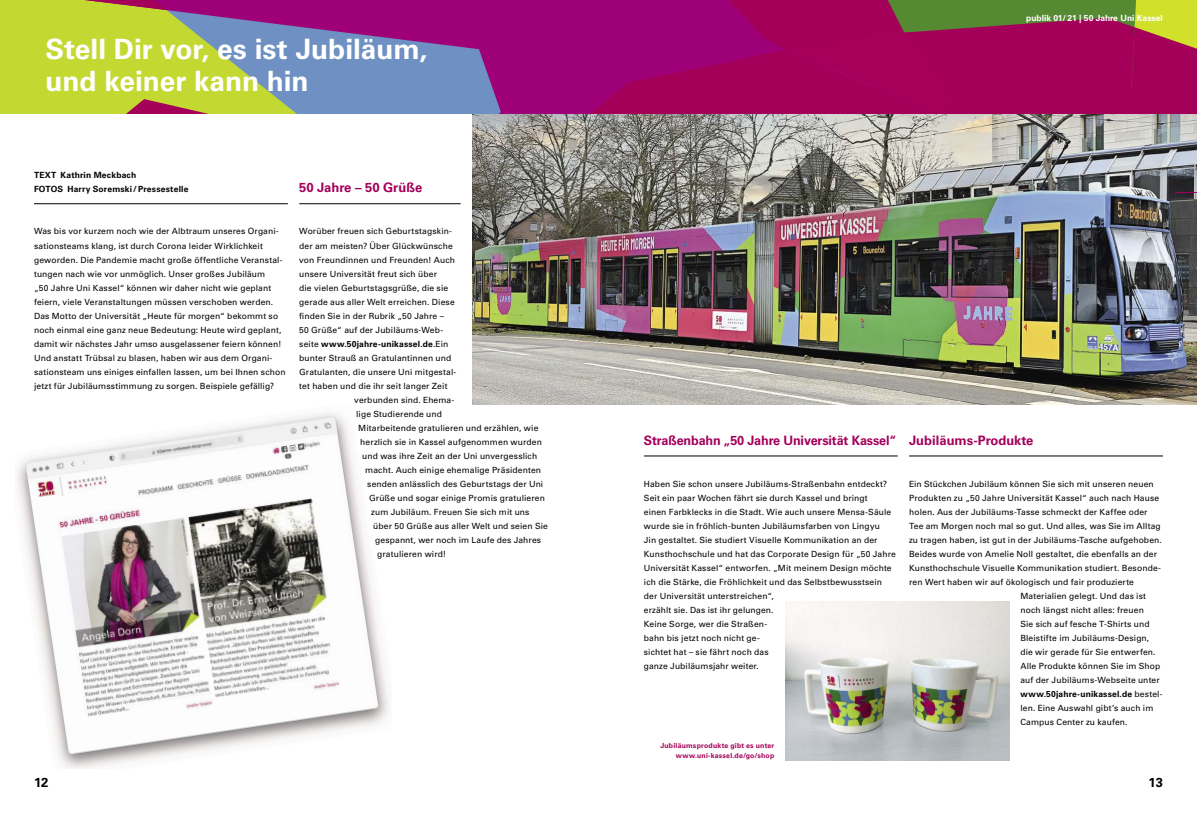
<style>
.page{position:relative;width:1197px;height:820px;background:#fff}
.page>*{position:absolute;margin:0;border:0;box-sizing:border-box;transform-origin:0 0}
.t1{font:700 28px/32px "Univers LT";color:#fff}
.t2{font:700 13px "Univers LT";letter-spacing:-.01em;color:#a4005a}
.t3{font:700 13px "Univers LT";color:#000}
.t4{font:8.5px/14px "Univers LT";letter-spacing:.015em;color:#000}
.t5{font:700 8.5px/14px "Univers LT";letter-spacing:.02em;color:#000}
.t6{font:700 8.5px "Univers LT";color:#fff}
.t7{font:700 7px/10px "Univers LT";letter-spacing:.025em;color:#a4005a;text-align:right}
.s1{font-weight:400}
</style>
<div class="page">
<hr style="left:34px;top:203px;width:254px;height:1px;background:#000">
<hr style="left:299px;top:203px;width:161px;height:1px;background:#000">
<img style="left:472px;top:114px;width:724px;height:290px">
<img style="left:17px;top:413px;width:372px;height:355px">
<svg style="left:297px;top:0;width:293px;height:114px;background:#883e98"></svg>
<svg style="left:0;top:0;width:297px;height:114px;background:#b1b64f"></svg>
<svg style="left:590px;top:0;width:606px;height:114px;background:#9d1359"></svg>
<hr style="left:643px;top:455px;width:254px;height:1px;background:#000">
<hr style="left:909px;top:455px;width:253px;height:1px;background:#000">
<svg style="left:1174px;top:192px;width:22px;height:1px"></svg>
<img style="left:785px;top:601px;width:223px;height:159px">
<h1 class="t1" style="left:45px;top:34px;width:383px">Stell Dir vor, es ist Jubiläum, und keiner kann hin</h1>
<p class="t5" style="left:34px;top:168px;width:156px">TEXT Kathrin Meckbach<br>FOTOS Harry Soremski/Pressestelle</p>
<p class="t4" style="left:34px;top:224px;width:253px">Was bis vor kurzem noch wie der Albtraum unseres Organi&shy;sationsteams klang, ist durch Corona leider Wirklichkeit geworden. Die Pandemie macht große öffentliche Veranstal&shy;tungen nach wie vor unmöglich. Unser großes Jubiläum<br>„50 Jahre Uni Kassel“ können wir daher nicht wie geplant feiern, viele Veranstaltungen müssen verschoben werden.<br>Das Motto der Universität „Heute für morgen“ bekommt so noch einmal eine ganz neue Bedeutung: Heute wird geplant, damit wir nächstes Jahr umso ausgelassener feiern können!<br>Und anstatt Trübsal zu blasen, haben wir aus dem Organi&shy;sationsteam uns einiges einfallen lassen, um bei Ihnen schon jetzt für Jubiläumsstimmung zu sorgen. Beispiele gefällig?</p>
<h2 class="t2" style="left:299px;top:180px;width:124px">50 Jahre – 50 Grüße</h2>
<p class="t4" style="left:299px;top:224px;width:154px">Worüber freuen sich Geburtstagskin-</p>
<p class="t4" style="left:299px;top:238px;width:155px">der am meisten? Über Glückwünsche</p>
<p class="t4" style="left:299px;top:252px;width:157px">von Freundinnen und Freunden! Auch</p>
<p class="t4" style="left:299px;top:266px;width:139px">unsere Universität freut sich über</p>
<p class="t4" style="left:299px;top:280px;width:150px">die vielen Geburtstagsgrüße, die sie</p>
<p class="t4" style="left:299px;top:294px;width:157px">gerade aus aller Welt erreichen. Diese</p>
<p class="t4" style="left:299px;top:308px;width:146px">finden Sie in der Rubrik „50 Jahre –</p>
<p class="t4" style="left:299px;top:322px;width:145px">50 Grüße“ auf der Jubiläums-Web-</p>
<p class="t5" style="left:299px;top:336px;width:150px"><span class="s1">seite</span> www.50jahre-unikassel.de<span class="s1">.Ein</span></p>
<p class="t4" style="left:299px;top:350px;width:153px">bunter Strauß an Gratulantinnen und</p>
<p class="t4" style="left:299px;top:364px;width:159px">Gratulanten, die unsere Uni mitgestal-</p>
<p class="t4" style="left:299px;top:378px;width:150px">tet haben und die ihr seit langer Zeit</p>
<p class="t4" style="left:354px;top:392px;width:102px">verbunden sind. Ehema-</p>
<p class="t4" style="left:356px;top:406px;width:87px">lige Studierende und</p>
<p class="t4" style="left:358px;top:420px;width:182px">Mitarbeitende gratulieren und erzählen, wie</p>
<p class="t4" style="left:360px;top:434px;width:183px">herzlich sie in Kassel aufgenommen wurden</p>
<p class="t4" style="left:362px;top:448px;width:176px">und was ihre Zeit an der Uni unvergesslich</p>
<p class="t4" style="left:365px;top:462px;width:177px">macht. Auch einige ehemalige Präsidenten</p>
<p class="t4" style="left:367px;top:476px;width:177px">senden anlässlich des Geburtstags der Uni</p>
<p class="t4" style="left:369px;top:490px;width:177px">Grüße und sogar einige Promis gratulieren</p>
<p class="t4" style="left:371px;top:504px;width:160px">zum Jubiläum. Freuen Sie sich mit uns</p>
<p class="t4" style="left:373px;top:518px;width:176px">über 50 Grüße aus aller Welt und seien Sie</p>
<p class="t4" style="left:375px;top:532px;width:167px">gespannt, wer noch im Laufe des Jahres</p>
<p class="t4" style="left:377px;top:546px;width:70px">gratulieren wird!</p>
<p class="t6" style="left:1025px;top:13px;width:138px">publik 01/21 | 50 Jahre Uni Kassel</p>
<h2 class="t2" style="left:643px;top:432px;width:254px">Straßenbahn „50 Jahre Universität Kassel“</h2>
<p class="t4" style="left:643px;top:476px;width:253px">Haben Sie schon unsere Jubiläums-Straßenbahn entdeckt?<br>Seit ein paar Wochen fährt sie durch Kassel und bringt<br>einen Farbklecks in die Stadt. Wie auch unsere Mensa-Säule wurde sie in fröhlich-bunten Jubiläumsfarben von Lingyu<br>Jin gestaltet. Sie studiert Visuelle Kommunikation an der Kunsthochschule und hat das Corporate Design für „50 Jahre Universität Kassel“ entworfen. „Mit meinem Design möchte ich die Stärke, die Fröhlichkeit und das Selbstbewusstsein der Universität unterstreichen“,<br>erzählt sie. Das ist ihr gelungen.<br>Keine Sorge, wer die Straßen-<br>bahn bis jetzt noch nicht ge-<br>sichtet hat – sie fährt noch das<br>ganze Jubiläumsjahr weiter.</p>
<p class="t7" style="left:660px;top:740px;width:115px">Jubiläumsprodukte gibt es unter www.uni-kassel.de/go/shop</p>
<h2 class="t2" style="left:909px;top:432px;width:126px">Jubiläums-Produkte</h2>
<p class="t4" style="left:909px;top:476px;width:246px">Ein Stückchen Jubiläum können Sie sich mit unseren neuen</p>
<p class="t4" style="left:909px;top:490px;width:251px">Produkten zu „50 Jahre Universität Kassel“ auch nach Hause</p>
<p class="t4" style="left:909px;top:504px;width:240px">holen. Aus der Jubiläums-Tasse schmeckt der Kaffee oder</p>
<p class="t4" style="left:909px;top:518px;width:253px">Tee am Morgen noch mal so gut. Und alles, was Sie im Alltag</p>
<p class="t4" style="left:909px;top:532px;width:254px">zu tragen haben, ist gut in der Jubiläums-Tasche aufgehoben.</p>
<p class="t4" style="left:909px;top:546px;width:249px">Beides wurde von Amelie Noll gestaltet, die ebenfalls an der</p>
<p class="t4" style="left:909px;top:560px;width:252px">Kunsthochschule Visuelle Kommunikation studiert. Besonde-</p>
<p class="t4" style="left:909px;top:574px;width:226px">ren Wert haben wir auf ökologisch und fair produzierte</p>
<p class="t4" style="left:1020px;top:588px;width:127px">Materialien gelegt. Und das ist</p>
<p class="t4" style="left:1020px;top:602px;width:125px">noch längst nicht alles: freuen</p>
<p class="t4" style="left:1020px;top:616px;width:131px">Sie sich auf fesche T-Shirts und</p>
<p class="t4" style="left:1020px;top:630px;width:130px">Bleistifte im Jubiläums-Design,</p>
<p class="t4" style="left:1020px;top:644px;width:137px">die wir gerade für Sie entwerfen.</p>
<p class="t4" style="left:1020px;top:658px;width:141px">Alle Produkte können Sie im Shop</p>
<p class="t4" style="left:1020px;top:672px;width:141px">auf der Jubiläums-Webseite unter</p>
<p class="t5" style="left:1020px;top:686px;width:144px">www.50jahre-unikassel.de <span class="s1">bestel-</span></p>
<p class="t4" style="left:1020px;top:700px;width:134px">len. Eine Auswahl gibt’s auch im</p>
<p class="t4" style="left:1020px;top:714px;width:109px">Campus Center zu kaufen.</p>
<h2 class="t3" style="left:34px;top:774px;width:16px">12</h2>
<h2 class="t3" style="left:1148px;top:774px;width:16px">13</h2>
</div>
